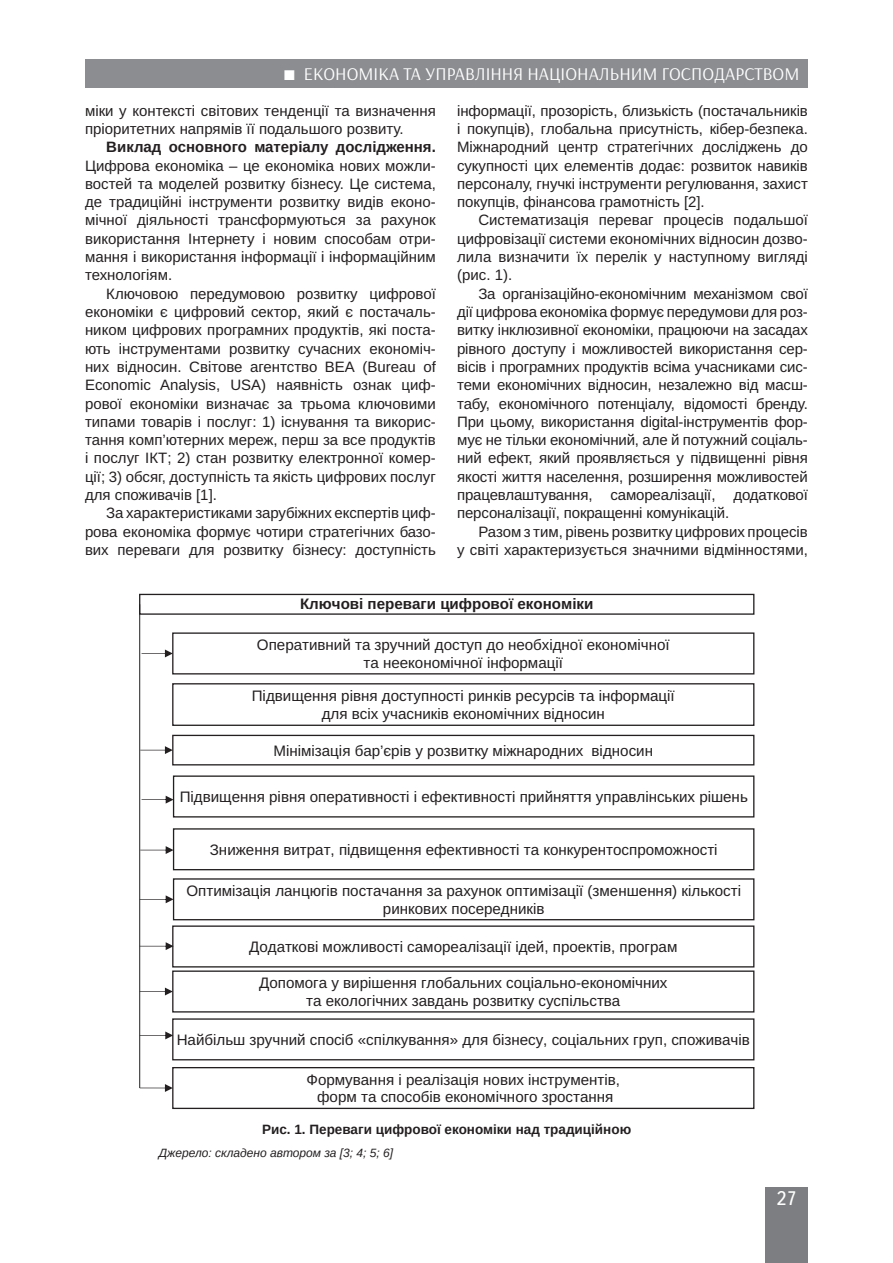
<style>
.page{position:relative;width:893px;height:1263px;background:#fff}
.page>*{position:absolute;margin:0;border:0;box-sizing:border-box;transform-origin:0 0}
.t1{font:19.5px "Ukrainian Text";color:#fff}
.t2{font:18px "Arsenal";color:#fff}
.t3{font:15.15px/17.4px "Arimo Roman";color:#231f20;text-align:center}
.t4{font:700 15.15px "Arimo";color:#231f20}
.Текст_основной_G{font:15px/18.3px "Arimo";color:#231f20;text-align:justify}
.Рисунок{font:700 13.5px "Arimo";color:#231f20}
.Джерело{font:italic 12px "Arimo";color:#231f20}
.s1{font-weight:700}
</style>
<div class="page">
<div style="left:765px;top:1187px;width:43px;height:76px;background:#7c7e81"></div>
<div style="left:85px;top:59px;width:723px;height:29px;background:#8b8d90"></div>
<div style="left:139px;top:594px;width:615px;height:21px;border:1px solid #231f20"></div>
<img style="left:140px;top:595px;width:613px;height:18px">
<div style="left:172px;top:632px;width:582px;height:42px;border:1px solid #231f20"></div>
<img style="left:173px;top:634px;width:580px;height:39px">
<div style="left:172px;top:683px;width:582px;height:43px;border:1px solid #231f20"></div>
<img style="left:173px;top:684px;width:580px;height:41px">
<div style="left:172px;top:735px;width:582px;height:30px;border:1px solid #231f20"></div>
<img style="left:173px;top:736px;width:580px;height:28px">
<div style="left:173px;top:775px;width:581px;height:42px;border:1px solid #231f20"></div>
<img style="left:174px;top:777px;width:579px;height:39px">
<div style="left:173px;top:878px;width:581px;height:42px;border:1px solid #231f20"></div>
<img style="left:174px;top:879px;width:579px;height:40px">
<div style="left:172px;top:925px;width:582px;height:42px;border:1px solid #231f20"></div>
<img style="left:173px;top:927px;width:580px;height:39px">
<div style="left:172px;top:1018px;width:582px;height:42px;border:1px solid #231f20"></div>
<img style="left:173px;top:1020px;width:580px;height:39px">
<div style="left:173px;top:828px;width:581px;height:42px;border:1px solid #231f20"></div>
<img style="left:174px;top:830px;width:579px;height:39px">
<div style="left:172px;top:970px;width:582px;height:42px;border:1px solid #231f20"></div>
<img style="left:173px;top:972px;width:580px;height:39px">
<div style="left:172px;top:1067px;width:582px;height:42px;border:1px solid #231f20"></div>
<img style="left:173px;top:1068px;width:580px;height:40px">
<hr style="left:139px;top:604px;width:1px;height:484px;background:#231f20">
<svg style="left:142px;top:649px;width:31px;height:8px"></svg>
<svg style="left:140px;top:746px;width:33px;height:8px"></svg>
<svg style="left:142px;top:796px;width:32px;height:7px"></svg>
<svg style="left:140px;top:846px;width:34px;height:8px"></svg>
<svg style="left:140px;top:895px;width:34px;height:8px"></svg>
<svg style="left:140px;top:942px;width:34px;height:8px"></svg>
<svg style="left:140px;top:987px;width:33px;height:8px"></svg>
<svg style="left:140px;top:1031px;width:33px;height:8px"></svg>
<svg style="left:140px;top:1084px;width:33px;height:8px"></svg>
<p class="t2" style="left:304px;top:63px;width:497px">ЕКОНОМІКА ТА УПРАВЛІННЯ НАЦІОНАЛЬНИМ ГОСПОДАРСТВОМ</p>
<p class="Текст_основной_G" style="left:85px;top:102px;width:352px">міки у контексті світових тенденції та визначення пріоритетних напрямів її подальшого розвиту.</p>
<p class="Текст_основной_G" style="left:85px;top:138px;width:352px;text-indent:21px"><span class="s1">Виклад основного матеріалу дослідження.<br></span>Цифрова економіка – це економіка нових можли&shy;востей та моделей розвитку бізнесу. Це система, де традиційні інструменти розвитку видів еконо&shy;мічної діяльності трансформуються за рахунок використання Інтернету і новим способам отри&shy;мання і використання інформації і інформаційним технологіям.</p>
<p class="Текст_основной_G" style="left:85px;top:285px;width:352px;text-indent:21px">Ключовою передумовою розвитку цифрової економіки є цифровий сектор, який є постачаль&shy;ником цифрових програмних продуктів, які поста&shy;ють інструментами розвитку сучасних економіч&shy;них відносин. Світове агентство ВЕА (Bureau of Economic Analysis, USA) наявність ознак циф&shy;рової економіки визначає за трьома ключовими типами товарів і послуг: 1) існування та викорис&shy;тання комп’ютерних мереж, перш за все продуктів і послуг ІКТ; 2) стан розвитку електронної комер&shy;ції; 3) обсяг, доступність та якість цифрових послуг для споживачів [1].</p>
<p class="Текст_основной_G" style="left:85px;top:504px;width:352px;text-indent:21px">За характеристиками зарубіжних експертів циф&shy;рова економіка формує чотири стратегічних базо&shy;вих переваги для розвитку бізнесу: доступність</p>
<p class="Текст_основной_G" style="left:457px;top:102px;width:352px">інформації, прозорість, близькість (постачальників і покупців), глобальна присутність, кібер-безпека.<br>Міжнародний центр стратегічних досліджень до сукупності цих елементів додає: розвиток навиків персоналу, гнучкі інструменти регулювання, захист покупців, фінансова грамотність [2].</p>
<p class="Текст_основной_G" style="left:457px;top:211px;width:352px;text-indent:21px">Систематизація переваг процесів подальшої цифровізації системи економічних відносин дозво&shy;лила визначити їх перелік у наступному вигляді (рис. 1).</p>
<p class="Текст_основной_G" style="left:457px;top:285px;width:352px;text-indent:21px">За організаційно-економічним механізмом свої дії цифрова економіка формує передумови для роз&shy;витку інклюзивної економіки, працюючи на засадах рівного доступу і можливостей використання сер&shy;вісів і програмних продуктів всіма учасниками сис&shy;теми економічних відносин, незалежно від масш&shy;табу, економічного потенціалу, відомості бренду.<br>При цьому, використання digital-інструментів фор&shy;мує не тільки економічний, але й потужний соціаль&shy;ний ефект, який проявляється у підвищенні рівня якості життя населення, розширення можливостей працевлаштування, самореалізації, додаткової персоналізації, покращенні комунікацій.</p>
<p class="Текст_основной_G" style="left:457px;top:523px;width:352px;text-align:right">Разом з тим, рівень розвитку цифрових процесів<br>у світі характеризується значними відмінностями,</p>
<p class="t4" style="left:300px;top:593px;width:295px">Ключові переваги цифрової економіки</p>
<p class="t3" style="left:257px;top:637px;width:414px">Оперативний та зручний доступ до необхідної економічної та неекономічної інформації</p>
<p class="t3" style="left:252px;top:688px;width:425px">Підвищення рівня доступності ринків ресурсів та інформації для всіх учасників економічних відносин</p>
<p class="t3" style="left:273px;top:742px;width:381px">Мінімізація бар’єрів у розвитку міжнародних відносин</p>
<p class="t3" style="left:180px;top:788px;width:570px">Підвищення рівня оперативності і ефективності прийняття управлінських рішень</p>
<p class="t3" style="left:210px;top:841px;width:509px">Зниження витрат, підвищення ефективності та конкурентоспроможності</p>
<p class="t3" style="left:186px;top:882px;width:556px">Оптимізація ланцюгів постачання за рахунок оптимізації (зменшення) кількості ринкових посередників</p>
<p class="t3" style="left:249px;top:938px;width:430px">Додаткові можливості самореалізації ідей, проектів, програм</p>
<p class="t3" style="left:259px;top:975px;width:410px">Допомога у вирішення глобальних соціально-економічних та екологічних завдань розвитку суспільства</p>
<p class="t3" style="left:177px;top:1031px;width:575px">Найбільш зручний спосіб «спілкування» для бізнесу, соціальних груп, споживачів</p>
<p class="t3" style="left:307px;top:1071px;width:315px">Формування і реалізація нових інструментів, форм та способів економічного зростання</p>
<p class="Рисунок" style="left:262px;top:1119px;width:371px">Рис. 1. Переваги цифрової економіки над традиційною</p>
<p class="Джерело" style="left:159px;top:1145px;width:236px">Джерело: складено автором за [3; 4; 5; 6]</p>
<h1 class="t1" style="left:776px;top:1188px;width:22px">27</h1>
</div>
